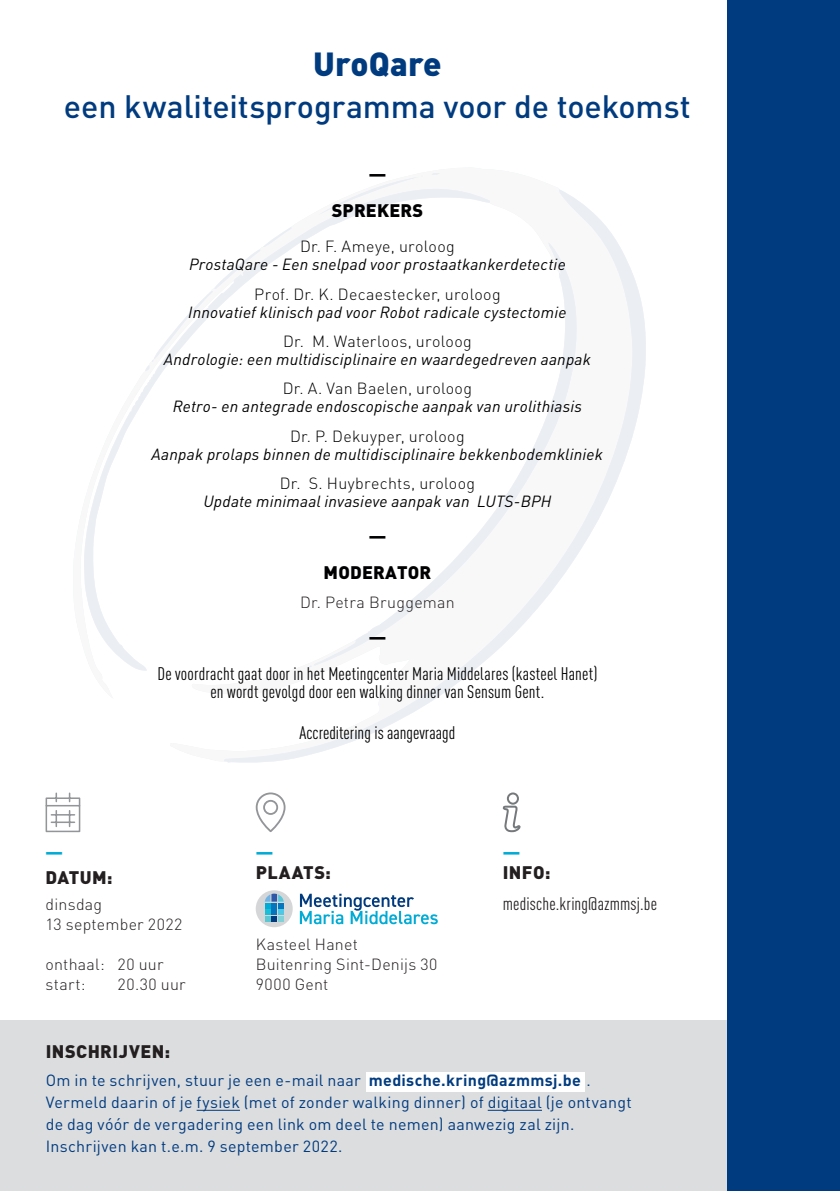
<style>
.page{position:relative;width:840px;height:1191px;background:#fff}
.page>*{position:absolute;margin:0;border:0;box-sizing:border-box;transform-origin:0 0}
.Heading_-_14{font:900 33px "DINOT";color:#013b7f}
.Heading_-_14-2{font:500 32px "DINOT";letter-spacing:-.005em;color:#013b7f}
.Logo_-_8{font:condensed 18px/18px "DINOT";letter-spacing:.01em;color:#000002;text-align:center}
.Logo_-_8-2{font:900 18px "DINOT";letter-spacing:.025em;color:#231f20}
.Logo_-_8-3{font:condensed 18px "DINOT";letter-spacing:.01em;color:#231f20}
.Logo_-_8-4{font:900 18px "DINOT";letter-spacing:.01em;color:#000002}
.Logo_-_8-5{font:italic 16px "DINOT";letter-spacing:.015em;color:#000002}
.Logo_-_8-6{font:16px/22px "DINOT";letter-spacing:.015em;color:#013b7f}
.Logo_-_8-7{font:300 16px "DINOT";letter-spacing:.02em;color:#000002}
.Logo_-_8-8{font:300 16px/20px "DINOT";letter-spacing:.015em;color:#231f20}
.Logo_-_8-9{font:900 16px "DINOT";color:#000002}
.Logo_-_8-10{font:900 16px "DINOT";color:#00acd5}
.s1{font-weight:700}
</style>
<div class="page">
<svg style="left:224px;top:189px;width:422px;height:574px"></svg>
<svg style="left:313px;top:242px;width:264px;height:424px"></svg>
<svg style="left:224px;top:188px;width:266px;height:459px"></svg>
<svg style="left:226px;top:760px;width:5px;height:3px"></svg>
<svg style="left:432px;top:173px;width:7px;height:2px"></svg>
<svg style="left:317px;top:176px;width:105px;height:39px"></svg>
<svg style="left:304px;top:665px;width:7px;height:4px"></svg>
<svg style="left:564px;top:287px;width:3px;height:18px"></svg>
<svg style="left:367px;top:625px;width:15px;height:8px"></svg>
<svg style="left:84px;top:227px;width:208px;height:444px"></svg>
<div style="left:0;top:1020px;width:839px;height:171px;background:#dcdddf"></div>
<div style="left:366px;top:1071px;width:218px;height:20px;background:#fff"></div>
<div style="left:727px;top:0;width:112px;height:1191px;background:#013b7f"></div>
<hr style="left:196px;top:1109px;width:44px;height:1px;background:#013b7f">
<hr style="left:487px;top:1109px;width:54px;height:1px;background:#013b7f">
<svg style="left:255px;top:792px;width:31px;height:40px"></svg>
<svg style="left:45px;top:792px;width:36px;height:41px"></svg>
<svg style="left:502px;top:792px;width:19px;height:41px"></svg>
<div style="left:255px;top:890px;width:37px;height:37px;background:#d5d6d8;border-radius:50%"></div>
<svg style="left:264px;top:893px;width:19px;height:28px"></svg>
<svg style="left:300px;top:893px;width:137px;height:31px"></svg>
<p class="Heading_-_14" style="left:313px;top:42px;width:130px">UroQare</p>
<p class="Heading_-_14-2" style="left:64px;top:86px;width:628px">een kwaliteitsprogramma voor de toekomst</p>
<p class="Logo_-_8-9" style="left:368px;top:165px;width:19px">—</p>
<p class="Logo_-_8-4" style="left:331px;top:199px;width:93px">SPREKERS</p>
<p class="Logo_-_8-7" style="left:300px;top:237px;width:156px">Dr. F. Ameye, uroloog</p>
<p class="Logo_-_8-5" style="left:189px;top:254px;width:378px">ProstaQare - Een snelpad voor prostaatkankerdetectie</p>
<p class="Logo_-_8-7" style="left:254px;top:284px;width:248px">Prof. Dr. K. Decaestecker, uroloog</p>
<p class="Logo_-_8-5" style="left:188px;top:302px;width:380px">Innovatief klinisch pad voor Robot radicale cystectomie</p>
<p class="Logo_-_8-7" style="left:283px;top:331px;width:190px">Dr. M. Waterloos, uroloog</p>
<p class="Logo_-_8-5" style="left:164px;top:349px;width:428px">Andrologie: een multidisciplinaire en waardegedreven aanpak</p>
<p class="Logo_-_8-7" style="left:282px;top:379px;width:191px">Dr. A. Van Baelen, uroloog</p>
<p class="Logo_-_8-5" style="left:173px;top:396px;width:410px">Retro- en antegrade endoscopische aanpak van urolithiasis</p>
<p class="Logo_-_8-7" style="left:290px;top:426px;width:176px">Dr. P. Dekuyper, uroloog</p>
<p class="Logo_-_8-5" style="left:151px;top:444px;width:453px">Aanpak prolaps binnen de multidisciplinaire bekkenbodemkliniek</p>
<p class="Logo_-_8-7" style="left:279px;top:473px;width:197px">Dr. S. Huybrechts, uroloog</p>
<p class="Logo_-_8-5" style="left:203px;top:491px;width:349px">Update minimaal invasieve aanpak van LUTS-BPH</p>
<p class="Logo_-_8-9" style="left:368px;top:526px;width:19px">—</p>
<p class="Logo_-_8-4" style="left:323px;top:560px;width:109px">MODERATOR</p>
<p class="Logo_-_8-8" style="left:300px;top:592px;width:156px">Dr. Petra Bruggeman</p>
<p class="Logo_-_8-9" style="left:368px;top:628px;width:19px">—</p>
<p class="Logo_-_8" style="left:157px;top:665px;width:441px">De voordracht gaat door in het Meetingcenter Maria Middelares (kasteel Hanet) en wordt gevolgd door een walking dinner van Sensum Gent.</p>
<p class="Logo_-_8" style="left:299px;top:724px;width:157px">Accreditering is aangevraagd</p>
<p class="Logo_-_8-10" style="left:46px;top:842px;width:19px">—</p>
<p class="Logo_-_8-2" style="left:46px;top:865px;width:68px">DATUM:</p>
<p class="Logo_-_8-8" style="left:46px;top:894px;width:138px">dinsdag<br>13 september 2022</p>
<p class="Logo_-_8-8" style="left:46px;top:954px;width:119px">onthaal: 20 uur</p>
<p class="Logo_-_8-8" style="left:46px;top:974px;width:42px">start:</p>
<p class="Logo_-_8-8" style="left:118px;top:974px;width:70px">20.30 uur</p>
<p class="Logo_-_8-10" style="left:255px;top:842px;width:19px">—</p>
<p class="Logo_-_8-2" style="left:256px;top:860px;width:77px">PLAATS:</p>
<p class="Logo_-_8-8" style="left:255px;top:934px;width:183px">Kasteel Hanet<br>Buitenring Sint-Denijs 30<br>9000 Gent</p>
<p class="Logo_-_8-10" style="left:502px;top:842px;width:19px">—</p>
<p class="Logo_-_8-2" style="left:502px;top:860px;width:49px">INFO:</p>
<p class="Logo_-_8-3" style="left:502px;top:893px;width:156px">medische.kring@azmmsj.be</p>
<p class="Logo_-_8-2" style="left:46px;top:1039px;width:126px">INSCHRIJVEN:</p>
<p class="Logo_-_8-6" style="left:46px;top:1069px;width:587px">Om in te schrijven, stuur je een e-mail naar <span class="s1">medische.kring@azmmsj.be</span> .<br>Vermeld daarin of je fysiek (met of zonder walking dinner) of digitaal (je ontvangt de dag vóór de vergadering een link om deel te nemen) aanwezig zal zijn.<br>Inschrijven kan t.e.m. 9 september 2022.</p>
</div>
